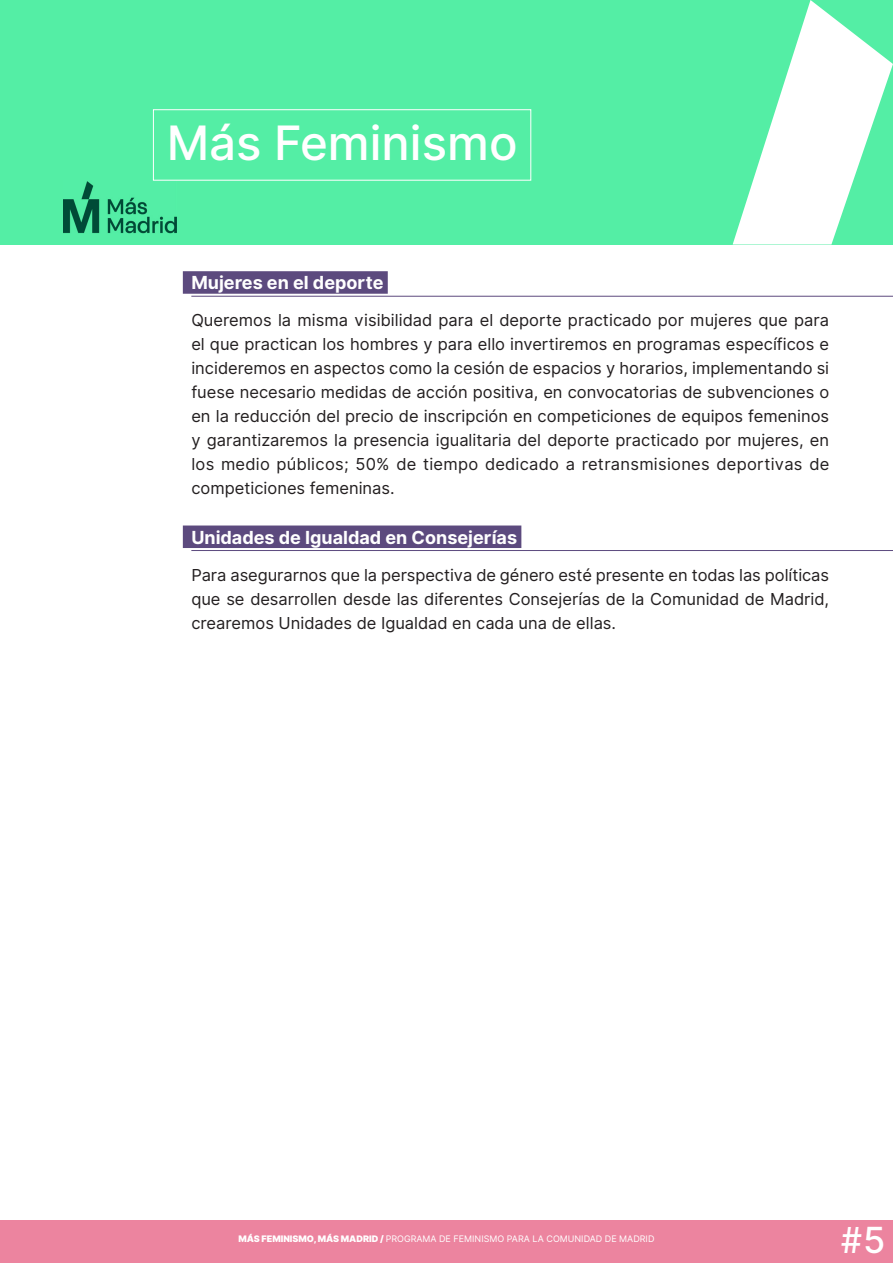
<style>
.page{position:relative;width:893px;height:1263px;background:#fff}
.page>*{position:absolute;margin:0;border:0;box-sizing:border-box;transform-origin:0 0}
.t1{font:500 47.4px "Inter UI";color:#fff}
.t2{font:500 36px "Inter UI";color:#fff}
.t3{font:700 18px "Inter UI";color:#fff}
.t4{font:16.5px/24px "Inter UI";color:#231f20;text-align:justify}
.t5{font:9px "Inter UI";color:#fff}
.s1{font-weight:900}
</style>
<div class="page">
<div style="left:0;top:0;width:893px;height:244px;background:#54eea5"></div>
<img style="left:64px;top:181px;width:113px;height:53px">
<div style="left:153px;top:109px;width:378px;height:72px;border:1px solid #fff"></div>
<div style="left:183px;top:271px;width:205px;height:23px;background:#5c4a7e"></div>
<hr style="left:191px;top:296px;width:702px;height:1px;background:#5c4a7e">
<div style="left:183px;top:525px;width:338px;height:23px;background:#5c4a7e"></div>
<hr style="left:191px;top:550px;width:702px;height:1px;background:#5c4a7e">
<div style="left:0;top:1220px;width:893px;height:43px;background:#ec849f"></div>
<svg style="left:733px;top:0;width:160px;height:244px"></svg>
<h1 class="t1" style="left:167px;top:110px;width:352px">Más Feminismo</h1>
<p class="t3" style="left:191px;top:271px;width:194px">Mujeres en el deporte</p>
<p class="t4" style="left:191px;top:309px;width:639px">Queremos la misma visibilidad para el deporte practicado por mujeres que para el que practican los hombres y para ello invertiremos en programas específicos e incideremos en aspectos como la cesión de espacios y horarios, implementando si fuese necesario medidas de acción positiva, en convocatorias de subvenciones o en la reducción del precio de inscripción en competiciones de equipos femeninos y garantizaremos la presencia igualitaria del deporte practicado por mujeres, en los medio públicos; 50% de tiempo dedicado a retransmisiones deportivas de competiciones femeninas.</p>
<p class="t3" style="left:191px;top:525px;width:327px">Unidades de Igualdad en Consejerías</p>
<p class="t4" style="left:191px;top:563px;width:639px">Para asegurarnos que la perspectiva de género esté presente en todas las políticas que se desarrollen desde las diferentes Consejerías de la Comunidad de Madrid, crearemos Unidades de Igualdad en cada una de ellas.</p>
<p class="t5" style="left:238px;top:1233px;width:417px"><span class="s1">MÁS FEMINISMO, MÁS MADRID /</span> PROGRAMA DE FEMINISMO PARA LA COMUNIDAD DE MADRID</p>
<h2 class="t2" style="left:840px;top:1215px;width:47px">#5</h2>
</div>
